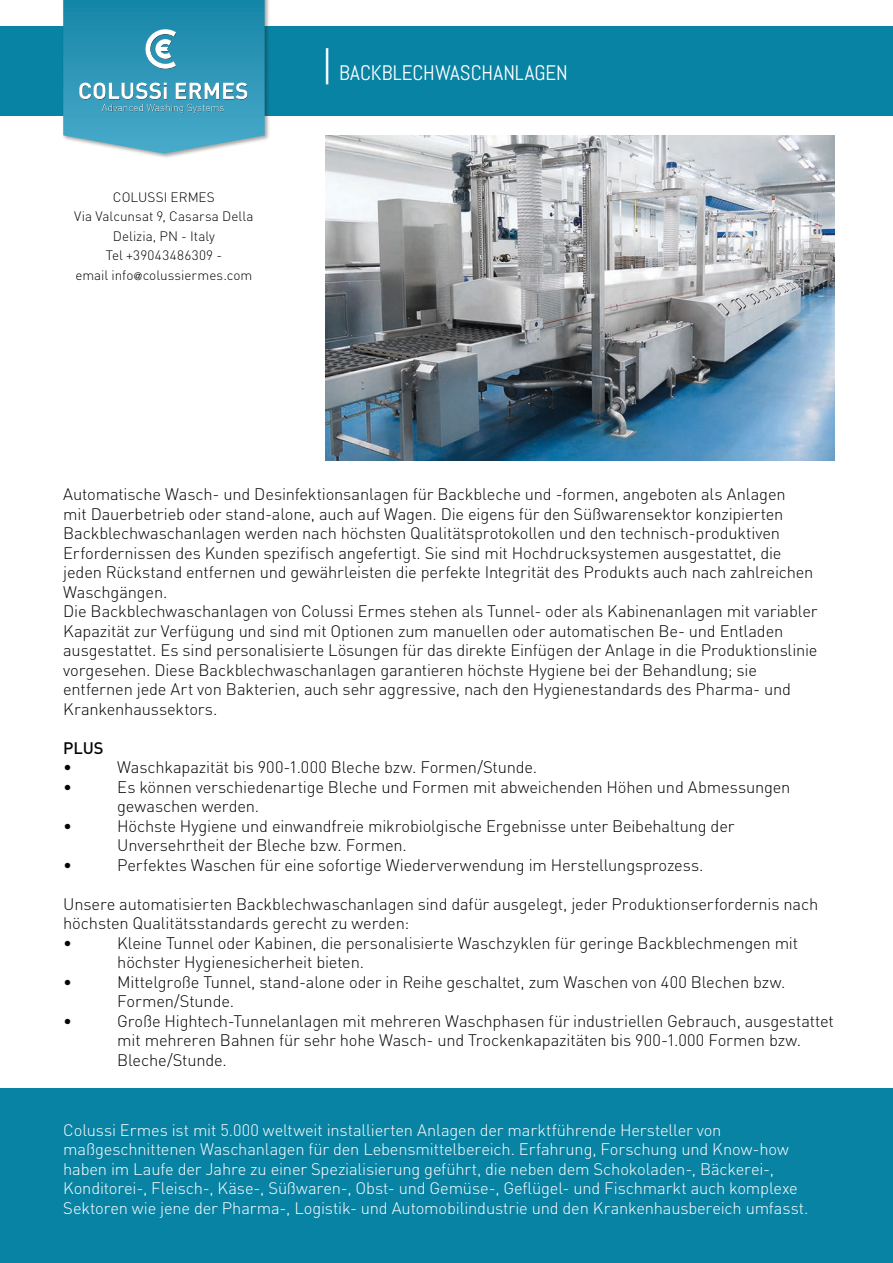
<style>
.page{position:relative;width:893px;height:1263px;background:#fff}
.page>*{position:absolute;margin:0;border:0;box-sizing:border-box;transform-origin:0 0}
.t1{font:21px "Abel";color:#fff}
.t2{font:300 16.5px/19.5px "DIN Pro";letter-spacing:-.01em;color:#030506}
.t3{font:300 16.5px/19.5px "DIN Pro";letter-spacing:-.01em;color:#fff}
.t4{font:500 16.5px "DIN Pro";color:#030506}
.t5{font:300 13.5px/19.5px "DIN Pro";color:#030506;text-align:center}
.t6{font:300 13.5px "DIN Pro";letter-spacing:.02em;color:#030506}
.s1{font-family:"Helvetica";font-size:10.5px}
.s2{font-size:36.75px}
</style>
<div class="page">
<div style="left:0;top:27px;width:893px;height:89px;background:#0983a4"></div>
<div style="left:0;top:1089px;width:893px;height:174px;background:#0983a4"></div>
<div style="left:62px;top:0;width:208px;height:159px;background:#1d1d1b;opacity:.4"></div>
<svg style="left:63px;top:0;width:202px;height:154px;background:#45a1be"></svg>
<img style="left:76px;top:27px;width:176px;height:89px">
<img style="left:325px;top:135px;width:509px;height:325px">
<p class="t5" style="left:113px;top:186px;width:103px">COLUSSI ERMES</p>
<p class="t5" style="left:74px;top:206px;width:181px">Via Valcunsat 9, Casarsa Della<br>Delizia, PN - Italy</p>
<p class="t6" style="left:106px;top:246px;width:118px">Tel +39043486309 -</p>
<p class="t5" style="left:75px;top:264px;width:179px">email info<span class="s1">@</span>colussiermes.com</p>
<p class="t1" style="left:323px;top:59px;width:246px"><span class="s2">|</span> BACKBLECHWASCHANLAGEN</p>
<p class="t2" style="left:63px;top:484px;width:752px">Automatische Wasch- und Desinfektionsanlagen für Backbleche und -formen, angeboten als Anlagen<br>mit Dauerbetrieb oder stand-alone, auch auf Wagen. Die eigens für den Süßwarensektor konzipierten Backblechwaschanlagen werden nach höchsten Qualitätsprotokollen und den technisch-produktiven Erfordernissen des Kunden spezifisch angefertigt. Sie sind mit Hochdrucksystemen ausgestattet, die jeden Rückstand entfernen und gewährleisten die perfekte Integrität des Produkts auch nach zahlreichen Waschgängen.</p>
<p class="t2" style="left:63px;top:601px;width:756px">Die Backblechwaschanlagen von Colussi Ermes stehen als Tunnel- oder als Kabinenanlagen mit variabler Kapazität zur Verfügung und sind mit Optionen zum manuellen oder automatischen Be- und Entladen ausgestattet. Es sind personalisierte Lösungen für das direkte Einfügen der Anlage in die Produktionslinie vorgesehen. Diese Backblechwaschanlagen garantieren höchste Hygiene bei der Behandlung; sie entfernen jede Art von Bakterien, auch sehr aggressive, nach den Hygienestandards des Pharma- und Krankenhaussektors.</p>
<p class="t4" style="left:63px;top:736px;width:42px">PLUS</p>
<p class="t2" style="left:63px;top:757px;width:11px">•</p>
<p class="t2" style="left:117px;top:757px;width:422px">Waschkapazität bis 900-1.000 Bleche bzw. Formen/Stunde.</p>
<p class="t2" style="left:63px;top:776px;width:11px">•</p>
<p class="t2" style="left:117px;top:776px;width:675px">Es können verschiedenartige Bleche und Formen mit abweichenden Höhen und Abmessungen</p>
<p class="t2" style="left:117px;top:796px;width:144px">gewaschen werden.</p>
<p class="t2" style="left:63px;top:815px;width:11px">•</p>
<p class="t2" style="left:117px;top:815px;width:619px">Höchste Hygiene und einwandfreie mikrobiolgische Ergebnisse unter Beibehaltung der</p>
<p class="t2" style="left:117px;top:835px;width:291px">Unversehrtheit der Bleche bzw. Formen.</p>
<p class="t2" style="left:63px;top:854px;width:11px">•</p>
<p class="t2" style="left:117px;top:854px;width:588px">Perfektes Waschen für eine sofortige Wiederverwendung im Herstellungsprozess.</p>
<p class="t2" style="left:63px;top:893px;width:756px">Unsere automatisierten Backblechwaschanlagen sind dafür ausgelegt, jeder Produktionserfordernis nach höchsten Qualitätsstandards gerecht zu werden:</p>
<p class="t2" style="left:63px;top:932px;width:11px">•</p>
<p class="t2" style="left:117px;top:932px;width:682px">Kleine Tunnel oder Kabinen, die personalisierte Waschzyklen für geringe Backblechmengen mit</p>
<p class="t2" style="left:117px;top:952px;width:248px">höchster Hygienesicherheit bieten.</p>
<p class="t2" style="left:63px;top:971px;width:11px">•</p>
<p class="t2" style="left:117px;top:971px;width:670px">Mittelgroße Tunnel, stand-alone oder in Reihe geschaltet, zum Waschen von 400 Blechen bzw.</p>
<p class="t2" style="left:117px;top:991px;width:118px">Formen/Stunde.</p>
<p class="t2" style="left:63px;top:1010px;width:11px">•</p>
<p class="t2" style="left:117px;top:1010px;width:718px">Große Hightech-Tunnelanlagen mit mehreren Waschphasen für industriellen Gebrauch, ausgestattet</p>
<p class="t2" style="left:117px;top:1030px;width:685px">mit mehreren Bahnen für sehr hohe Wasch- und Trockenkapazitäten bis 900-1.000 Formen bzw.</p>
<p class="t2" style="left:117px;top:1049px;width:111px">Bleche/Stunde.</p>
<p class="t3" style="left:63px;top:1119px;width:747px">Colussi Ermes ist mit 5.000 weltweit installierten Anlagen der marktführende Hersteller von maßgeschnittenen Waschanlagen für den Lebensmittelbereich. Erfahrung, Forschung und Know-how haben im Laufe der Jahre zu einer Spezialisierung geführt, die neben dem Schokoladen-, Bäckerei-, Konditorei-, Fleisch-, Käse-, Süßwaren-, Obst- und Gemüse-, Geflügel- und Fischmarkt auch komplexe Sektoren wie jene der Pharma-, Logistik- und Automobilindustrie und den Krankenhausbereich umfasst.</p>
</div>
